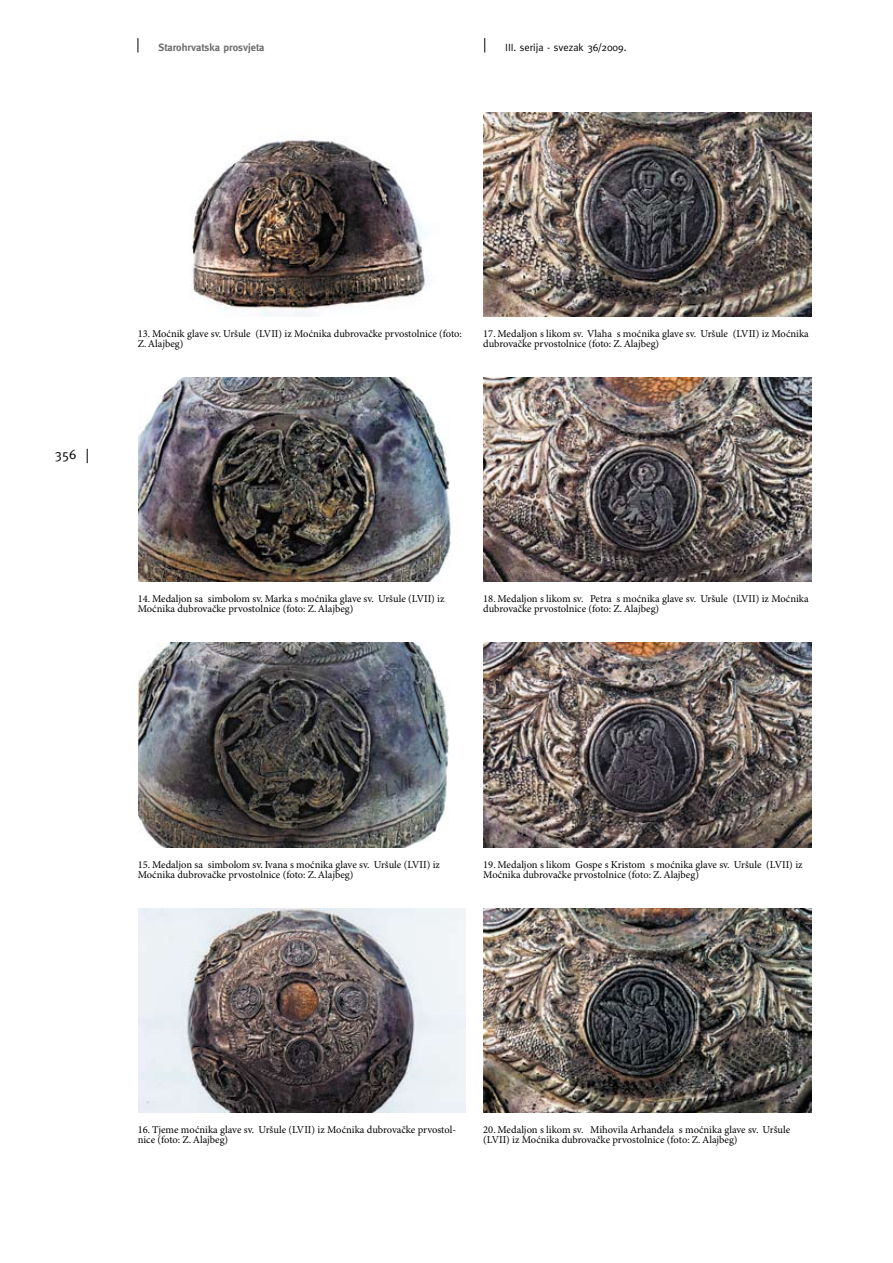
<style>
.page{position:relative;width:893px;height:1263px;background:#fff}
.page>*{position:absolute;margin:0;border:0;box-sizing:border-box;transform-origin:0 0}
.t1{font:13.5px "Meta Normal";color:#000}
.t2{font:10.5px/10.2px "Minion Pro";color:#000}
.t3{font:10.5px "Meta Normal";color:#000}
.t4{font:700 10.5px "Meta";color:#6d6f71}
</style>
<div class="page">
<svg style="left:138px;top:38px;width:1px;height:15px"></svg>
<svg style="left:484px;top:38px;width:1px;height:15px"></svg>
<svg style="left:87px;top:449px;width:1px;height:14px"></svg>
<img style="left:191px;top:140px;width:239px;height:176px">
<img style="left:484px;top:112px;width:327px;height:204px">
<img style="left:138px;top:378px;width:313px;height:204px">
<img style="left:484px;top:378px;width:327px;height:204px">
<img style="left:138px;top:643px;width:311px;height:204px">
<img style="left:484px;top:643px;width:327px;height:204px">
<img style="left:138px;top:908px;width:328px;height:204px">
<img style="left:484px;top:908px;width:327px;height:204px">
<p class="t4" style="left:158px;top:41px;width:108px">Starohrvatska prosvjeta</p>
<p class="t3" style="left:505px;top:41px;width:123px">III. serija - svezak 36/2009.</p>
<p class="t1" style="left:55px;top:447px;width:23px">356</p>
<p class="t2" style="left:138px;top:329px;width:326px">13. Moćnik glave sv. Uršule (LVII) iz Moćnika dubrovačke prvostolnice (foto:<br>Z. Alajbeg)</p>
<p class="t2" style="left:483px;top:329px;width:327px">17. Medaljon s likom sv. Vlaha s moćnika glave sv. Uršule (LVII) iz Moćnika dubrovačke prvostolnice (foto: Z. Alajbeg)</p>
<p class="t2" style="left:138px;top:594px;width:308px">14. Medaljon sa simbolom sv. Marka s moćnika glave sv. Uršule (LVII) iz<br>Moćnika dubrovačke prvostolnice (foto: Z. Alajbeg)</p>
<p class="t2" style="left:483px;top:594px;width:327px">18. Medaljon s likom sv. Petra s moćnika glave sv. Uršule (LVII) iz Moćnika dubrovačke prvostolnice (foto: Z. Alajbeg)</p>
<p class="t2" style="left:138px;top:859px;width:304px">15. Medaljon sa simbolom sv. Ivana s moćnika glave sv. Uršule (LVII) iz<br>Moćnika dubrovačke prvostolnice (foto: Z. Alajbeg)</p>
<p class="t2" style="left:483px;top:859px;width:321px">19. Medaljon s likom Gospe s Kristom s moćnika glave sv. Uršule (LVII) iz<br>Moćnika dubrovačke prvostolnice (foto: Z. Alajbeg)</p>
<p class="t2" style="left:138px;top:1125px;width:320px">16. Tjeme moćnika glave sv. Uršule (LVII) iz Moćnika dubrovačke prvostol&shy;nice (foto: Z. Alajbeg)</p>
<p class="t2" style="left:483px;top:1125px;width:308px">20. Medaljon s likom sv. Mihovila Arhanđela s moćnika glave sv. Uršule (LVII) iz Moćnika dubrovačke prvostolnice (foto: Z. Alajbeg)</p>
</div>
